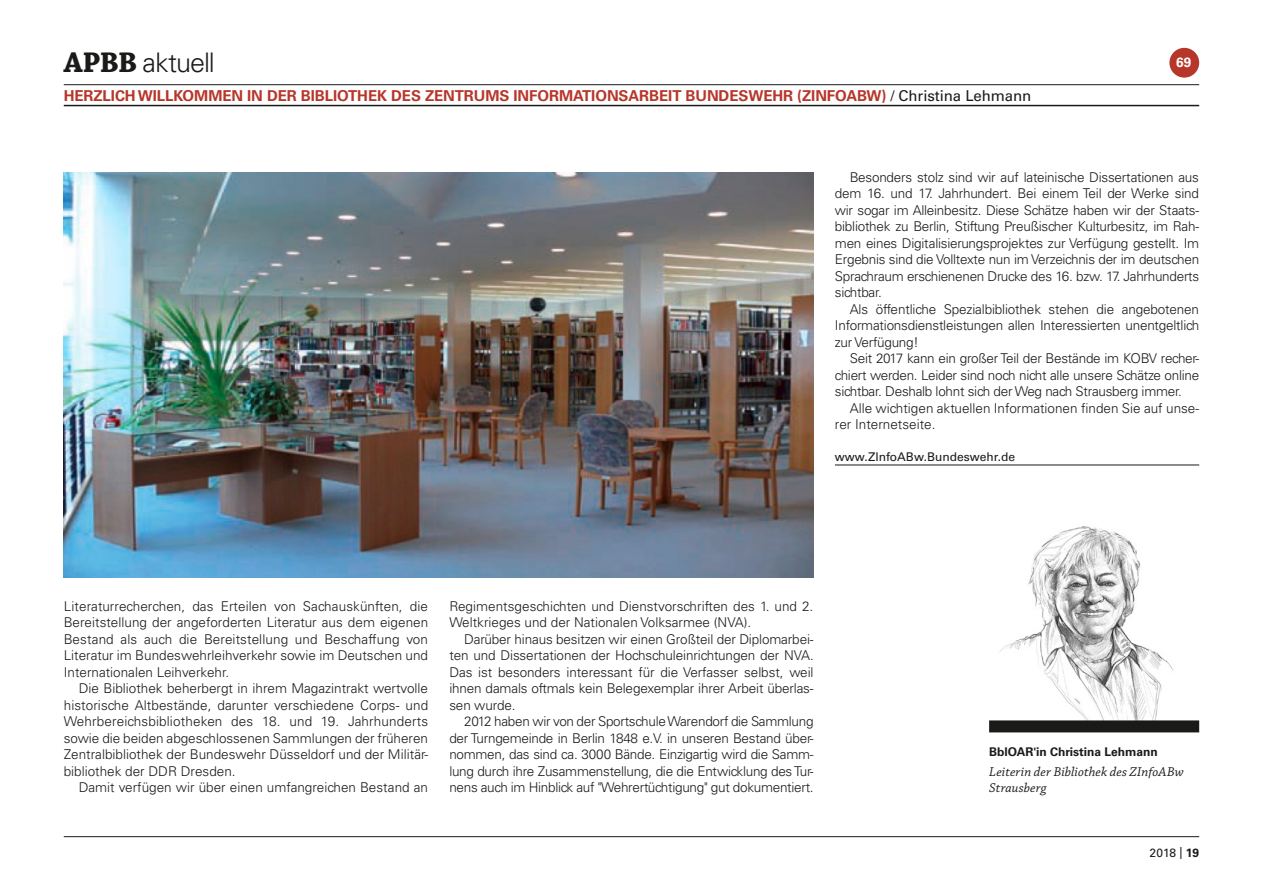
<style>
.page{position:relative;width:1263px;height:893px;background:#fff}
.page>*{position:absolute;margin:0;border:0;box-sizing:border-box;transform-origin:0 0}
.t1{font:300 27px "Univers LT Std";letter-spacing:-.04em;color:#1a1a18}
.t2{font:700 15px "Univers LT Std";letter-spacing:-.005em;color:#b7362a}
.Lauftext_mit_Einzug{font:300 13.5px/16.5px "Univers LT Std";color:#1a1a18;text-align:justify}
.Autoren{font:italic 13.5px/16.5px "Chaparral Pro";letter-spacing:.01em;color:#1a1a18}
.Lauftext_mit_Einzug-2{font:700 13.5px "Univers LT Std";color:#fff}
.Hinweise_im_Internet{font:12px "Univers LT Std";color:#1a1a18}
.Kastentitel_1-zeilig{font:700 12px "Univers LT Std";color:#1a1a18}
.s1{font-family:"Chaparral Pro";font-weight:700;font-size:30px}
.s2{font-weight:400;color:#1a1a18}
.s3{font-weight:700}
</style>
<div class="page">
<hr style="left:64px;top:84px;width:1135px;height:1px;background:#1a1a18">
<hr style="left:64px;top:105px;width:1135px;height:1px;background:#1a1a18">
<hr style="left:64px;top:836px;width:1135px;height:1px;background:#1a1a18">
<img style="left:999px;top:526px;width:201px;height:200px">
<img style="left:64px;top:172px;width:750px;height:406px">
<div style="left:989px;top:720px;width:210px;height:12px;background:#1a1a18"></div>
<hr style="left:835px;top:465px;width:364px;height:1px;background:#1a1a18">
<div style="left:1169px;top:48px;width:30px;height:30px;background:#b7362a;border-radius:50%"></div>
<h1 class="t1" style="left:64px;top:46px;width:153px"><span class="s1">APBB</span> aktuell</h1>
<p class="t2" style="left:64px;top:87px;width:969px">HERZLICH WILLKOMMEN IN DER BIBLIOTHEK DES ZENTRUMS INFORMATIONSARBEIT BUNDESWEHR (ZINFOABW) <span class="s2">/ Christina Lehmann</span></p>
<p class="Lauftext_mit_Einzug-2" style="left:1176px;top:55px;width:17px">69</p>
<p class="Lauftext_mit_Einzug" style="left:835px;top:168px;width:366px;text-indent:15px">Besonders stolz sind wir auf lateinische Dissertationen aus dem 16. und 17. Jahrhundert. Bei einem Teil der Werke sind wir sogar im Alleinbesitz. Diese Schätze haben wir der Staats&shy;bibliothek zu Berlin, Stiftung Preußischer Kulturbesitz, im Rah&shy;men eines Digitalisierungsprojektes zur Verfügung gestellt. Im Ergebnis sind die Volltexte nun im Verzeichnis der im deutschen Sprachraum erschienenen Drucke des 16. bzw. 17. Jahrhunderts sichtbar.</p>
<p class="Lauftext_mit_Einzug" style="left:835px;top:300px;width:366px;text-indent:15px">Als öffentliche Spezialbibliothek stehen die angebotenen Informationsdienstleistungen allen Interessierten unentgeltlich zur Verfügung!</p>
<p class="Lauftext_mit_Einzug" style="left:835px;top:350px;width:366px;text-indent:15px">Seit 2017 kann ein großer Teil der Bestände im KOBV recher&shy;chiert werden. Leider sind noch nicht alle unsere Schätze online sichtbar. Deshalb lohnt sich der Weg nach Strausberg immer.</p>
<p class="Lauftext_mit_Einzug" style="left:835px;top:399px;width:366px;text-indent:15px">Alle wichtigen aktuellen Informationen finden Sie auf unse&shy;rer Internetseite.</p>
<p class="Hinweise_im_Internet" style="left:835px;top:449px;width:182px">www.ZInfoABw.Bundeswehr.de</p>
<p class="Lauftext_mit_Einzug" style="left:64px;top:597px;width:366px">Literaturrecherchen, das Erteilen von Sachauskünften, die Bereitstellung der angeforderten Literatur aus dem eigenen Bestand als auch die Bereitstellung und Beschaffung von Literatur im Bundeswehrleihverkehr sowie im Deutschen und Internationalen Leihverkehr.</p>
<p class="Lauftext_mit_Einzug" style="left:64px;top:680px;width:366px;text-indent:15px">Die Bibliothek beherbergt in ihrem Magazintrakt wertvolle historische Altbestände, darunter verschiedene Corps- und Wehrbereichsbibliotheken des 18. und 19. Jahrhunderts sowie die beiden abgeschlossenen Sammlungen der früheren Zentralbibliothek der Bundeswehr Düsseldorf und der Militär&shy;bibliothek der DDR Dresden.</p>
<p class="Lauftext_mit_Einzug" style="left:79px;top:779px;width:351px">Damit verfügen wir über einen umfangreichen Bestand an</p>
<p class="Lauftext_mit_Einzug" style="left:449px;top:597px;width:366px">Regimentsgeschichten und Dienstvorschriften des 1. und 2.<br>Weltkrieges und der Nationalen Volksarmee (NVA).</p>
<p class="Lauftext_mit_Einzug" style="left:449px;top:630px;width:366px;text-indent:15px">Darüber hinaus besitzen wir einen Großteil der Diplomarbei&shy;ten und Dissertationen der Hochschuleinrichtungen der NVA.<br>Das ist besonders interessant für die Verfasser selbst, weil ihnen damals oftmals kein Belegexemplar ihrer Arbeit überlas&shy;sen wurde.</p>
<p class="Lauftext_mit_Einzug" style="left:449px;top:713px;width:366px;text-indent:15px">2012 haben wir von der Sportschule Warendorf die Sammlung der Turngemeinde in Berlin 1848 e.V. in unseren Bestand über&shy;nommen, das sind ca. 3000 Bände. Einzigartig wird die Samm&shy;lung durch ihre Zusammenstellung, die die Entwicklung des Tur&shy;nens auch im Hinblick auf "Wehrertüchtigung" gut dokumentiert.</p>
<p class="Kastentitel_1-zeilig" style="left:989px;top:745px;width:170px">BblOAR'in Christina Lehmann</p>
<p class="Autoren" style="left:989px;top:764px;width:196px">Leiterin der Bibliothek des ZInfoABw<br>Strausberg</p>
<p class="Hinweise_im_Internet" style="left:1149px;top:846px;width:51px">2018 | <span class="s3">19</span></p>
</div>
